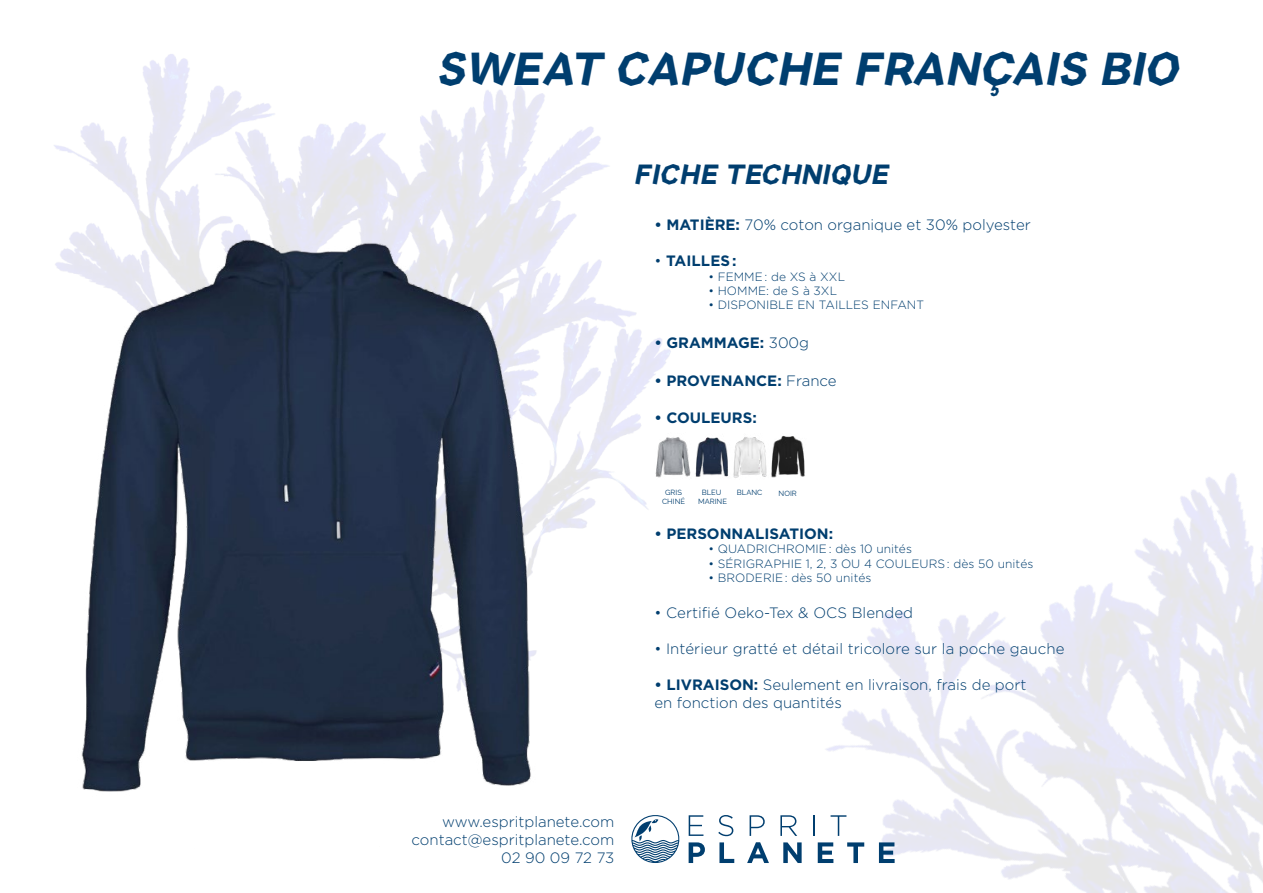
<style>
.page{position:relative;width:1263px;height:893px;background:#fff}
.page>*{position:absolute;margin:0;border:0;box-sizing:border-box;transform-origin:0 0}
.t1{font:italic 700 45px "Manifont Grotesk";color:#003e6f}
.t2{font:italic 700 27px "Manifont Grotesk";color:#003e6f}
.t3{font:300 15px/18px "Gotham";color:#003e6f;text-align:right}
.t4{font:700 15px "Gotham";color:#003e6f}
.t5{font:300 12px "Gotham";letter-spacing:.005em;color:#003e6f}
.t6{font:7.5px/9px "Raleway";letter-spacing:.005em;color:#003e6f;text-align:center}
.s1{font-weight:700}
.s2{font-weight:300}
</style>
<div class="page">
<img style="left:54px;top:54px;width:617px;height:475px">
<img style="left:725px;top:473px;width:538px;height:420px">
<svg style="left:689px;top:815px;width:14px;height:21px"></svg>
<svg style="left:718px;top:815px;width:15px;height:21px"></svg>
<svg style="left:750px;top:815px;width:15px;height:21px"></svg>
<svg style="left:780px;top:815px;width:17px;height:21px"></svg>
<hr style="left:813px;top:815px;width:2px;height:21px;background:#003e6f">
<svg style="left:830px;top:815px;width:16px;height:21px"></svg>
<svg style="left:689px;top:842px;width:16px;height:21px"></svg>
<svg style="left:719px;top:842px;width:15px;height:21px"></svg>
<svg style="left:747px;top:842px;width:22px;height:21px"></svg>
<svg style="left:783px;top:842px;width:19px;height:21px"></svg>
<svg style="left:818px;top:842px;width:15px;height:21px"></svg>
<svg style="left:847px;top:842px;width:17px;height:21px"></svg>
<svg style="left:879px;top:842px;width:16px;height:21px"></svg>
<svg style="left:631px;top:815px;width:49px;height:48px"></svg>
<img style="left:54px;top:179px;width:515px;height:613px">
<img style="left:654px;top:433px;width:153px;height:46px">
<h1 class="t1" style="left:436px;top:38px;width:744px">SWEAT CAPUCHE FRANÇAIS BIO</h1>
<h2 class="t2" style="left:634px;top:156px;width:256px">FICHE TECHNIQUE</h2>
<p class="t3" style="left:654px;top:215px;width:378px"><span class="s1">• MATIÈRE:</span> 70% coton organique et 30% polyester</p>
<p class="t4" style="left:654px;top:251px;width:84px"><span class="s2">•</span> TAILLES :</p>
<p class="t5" style="left:708px;top:269px;width:138px">• FEMME : de XS à XXL</p>
<p class="t5" style="left:708px;top:283px;width:130px">• HOMME: de S à 3XL</p>
<p class="t5" style="left:708px;top:298px;width:217px">• DISPONIBLE EN TAILLES ENFANT</p>
<p class="t4" style="left:654px;top:333px;width:156px">• GRAMMAGE: <span class="s2">300g</span></p>
<p class="t4" style="left:654px;top:371px;width:184px">• PROVENANCE: <span class="s2">France</span></p>
<p class="t4" style="left:654px;top:408px;width:104px">• COULEURS:</p>
<p class="t6" style="left:662px;top:487px;width:25px">GRIS<br>CHINÉ</p>
<p class="t6" style="left:698px;top:487px;width:30px">BLEU<br>MARINE</p>
<p class="t6" style="left:737px;top:487px;width:27px">BLANC</p>
<p class="t6" style="left:778px;top:488px;width:20px">NOIR</p>
<p class="t4" style="left:654px;top:524px;width:180px">• PERSONNALISATION:</p>
<p class="t5" style="left:708px;top:541px;width:205px">• QUADRICHROMIE : dès 10 unités</p>
<p class="t5" style="left:708px;top:556px;width:326px">• SÉRIGRAPHIE 1, 2, 3 OU 4 COULEURS : dès 50 unités</p>
<p class="t5" style="left:708px;top:570px;width:164px">• BRODERIE : dès 50 unités</p>
<p class="t3" style="left:654px;top:603px;width:260px">• Certifié Oeko-Tex &amp; OCS Blended</p>
<p class="t3" style="left:654px;top:639px;width:412px">• Intérieur gratté et détail tricolore sur la poche gauche</p>
<p class="t3" style="left:654px;top:675px;width:373px;text-align:left"><span class="s1">• LIVRAISON:</span> Seulement en livraison, frais de port en fonction des quantités</p>
<p class="t3" style="left:412px;top:812px;width:204px">www.espritplanete.com contact@espritplanete.com<br>02 90 09 72 73</p>
</div>
